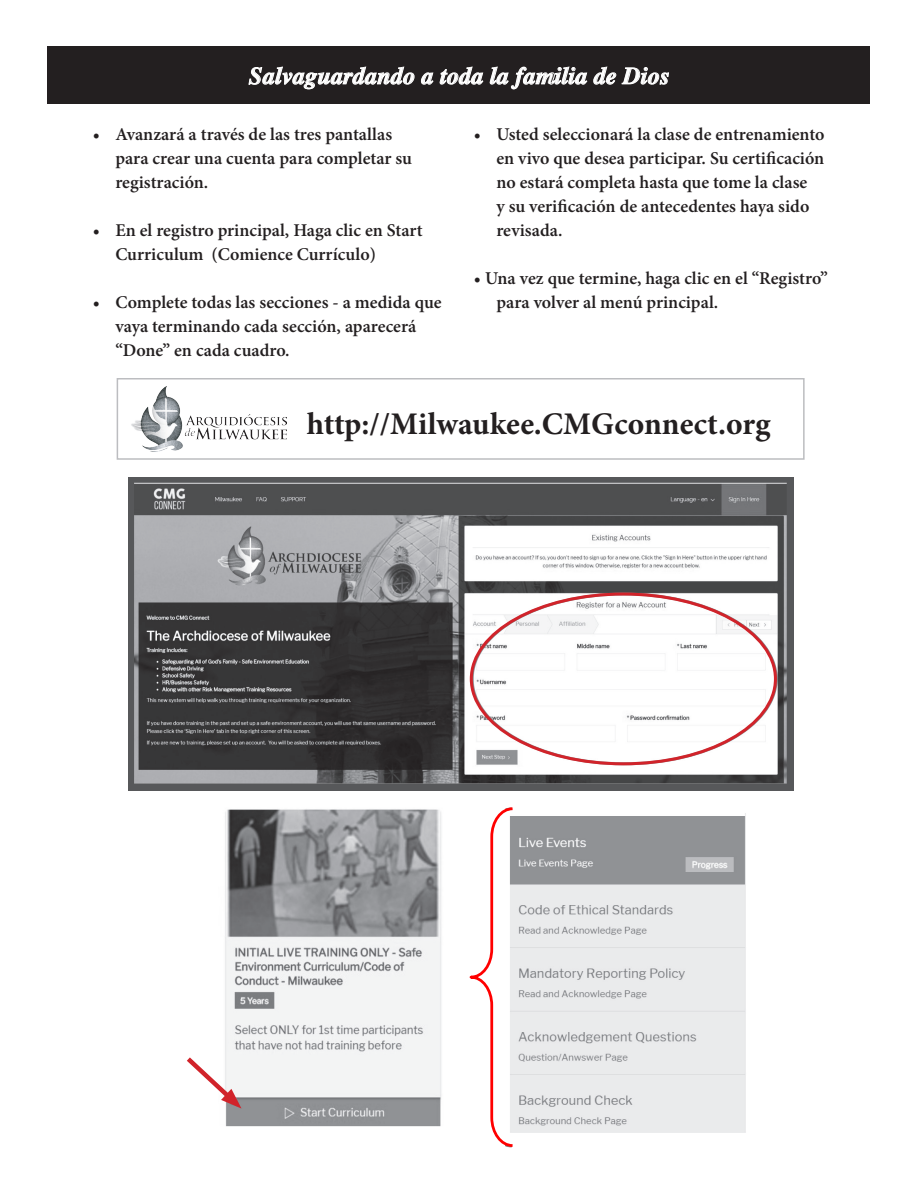
<style>
.page{position:relative;width:918px;height:1188px;background:#fff}
.page>*{position:absolute;margin:0;border:0;box-sizing:border-box;transform-origin:0 0}
.t1{font:700 31.5px "Minion Pro";color:#231f20}
.t2{font:italic 700 24px "Times";letter-spacing:.01em;color:#fff}
.t3{font:600 18px/24px "Minion Pro";color:#231f20}
</style>
<div class="page">
<div style="left:117px;top:378px;width:688px;height:82px;border:2px solid #bcbdc0"></div>
<img style="left:128px;top:477px;width:666px;height:313px">
<img style="left:225px;top:809px;width:217px;height:318px">
<img style="left:517px;top:813px;width:229px;height:320px">
<div style="left:48px;top:46px;width:822px;height:58px;background:#231f20"></div>
<svg style="left:248px;top:66px;width:167px;height:24px"></svg>
<svg style="left:421px;top:66px;width:63px;height:19px"></svg>
<svg style="left:490px;top:66px;width:179px;height:24px"></svg>
<svg style="left:187px;top:1053px;width:54px;height:56px"></svg>
<svg style="left:469px;top:807px;width:48px;height:341px"></svg>
<img style="left:126px;top:386px;width:161px;height:74px">
<p class="t2" style="left:249px;top:53px;width:422px">Salvaguardando a toda la familia de Dios</p>
<p class="t3" style="left:115px;top:122px;width:298px;text-indent:-22px">• Avanzará a través de las tres pantallas para crear una cuenta para completar su registración.</p>
<p class="t3" style="left:115px;top:218px;width:309px;text-indent:-22px">• En el registro principal, Haga clic en Start<br>Curriculum (Comience Currículo)</p>
<p class="t3" style="left:115px;top:290px;width:328px;text-indent:-22px">• Complete todas las secciones - a medida que vaya terminando cada sección, aparecerá “Done” en cada cuadro.</p>
<p class="t3" style="left:496px;top:122px;width:330px;text-indent:-22px">• Usted seleccionará la clase de entrenamiento en vivo que desea participar. Su certificación no estará completa hasta que tome la clase<br>y su verificación de antecedentes haya sido revisada.</p>
<p class="t3" style="left:496px;top:266px;width:333px;text-indent:-22px">• Una vez que termine, haga clic en el “Registro” para volver al menú principal.</p>
<p class="t1" style="left:307px;top:401px;width:465px">http://Milwaukee.CMGconnect.org</p>
</div>
